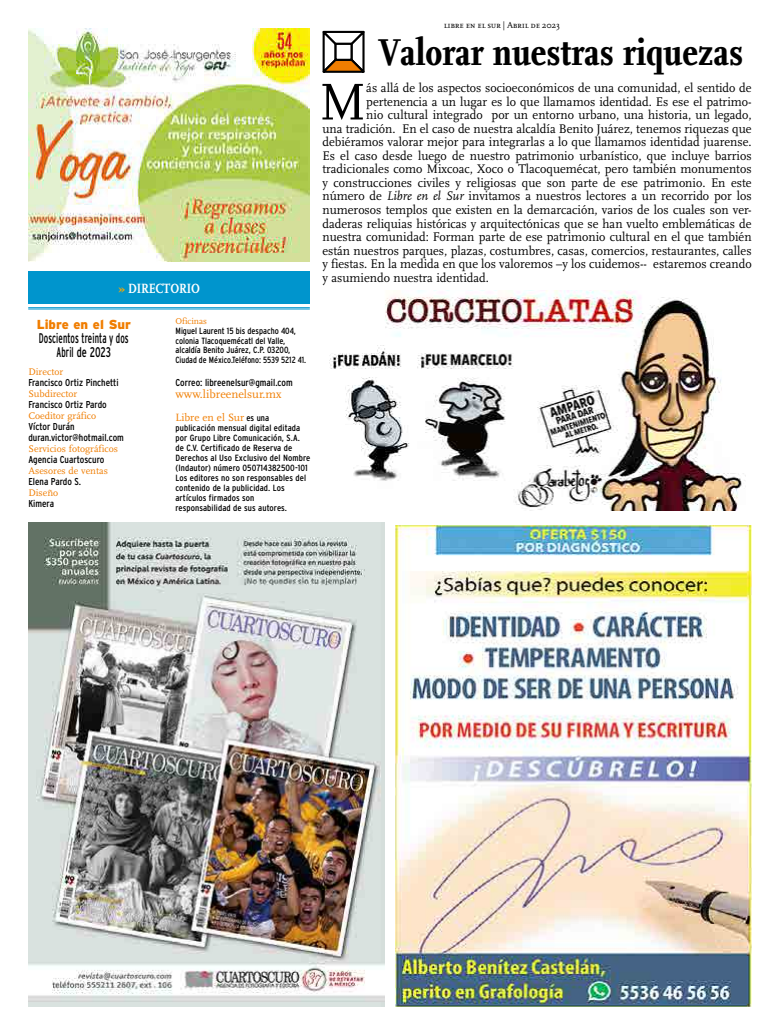
<style>
.page{position:relative;width:780px;height:1035px;background:#fff}
.page>*{position:absolute;margin:0;border:0;box-sizing:border-box;transform-origin:0 0}
.t1{font:53.9px "Scala";color:#000;scale:.96 1}
.t2{font:39px "Scala Bold Con";color:#000;scale:1.05 1}
.t3{font:condensed 14px/14px "Interstate";letter-spacing:.01em;color:#000;text-align:center;scale:.7 1}
.t4{font:700 14px "Scala";letter-spacing:-.01em;color:#fff;scale:.85 1}
.t5{font:13px "Scala";color:#000;scale:.96 1}
.t6{font:900 13px "Interstate";color:#f07d00}
.t7{font:12px "Scala";color:#f07d00}
.t8{font:11px "Scala";color:#f07d00}
.t9{font:condensed 10px/11px "Interstate";color:#000}
.t10{font:10px "Scala";color:#f07d00}
.t11{font:condensed 9px/10px "Interstate";letter-spacing:.01em;color:#000;scale:1.04 1}
.t12{font:condensed 9px/9.6px "Interstate";letter-spacing:.01em;color:#000}
.t13{font:9px "Scala Caps";letter-spacing:-.03em;color:#000}
.t14{font:9px "Scala";color:#f07d00}
.s1{color:#f7a600}
.s2{font-family:"Interstate";font-stretch:condensed;font-size:9px;color:#000}
.s3{font-style:italic}
</style>
<div class="page">
<div style="left:28px;top:271px;width:282px;height:33px;background:#0095cd"></div>
<hr style="left:28px;top:307px;width:282px;height:1px;background:#0095cd">
<hr style="left:28px;top:309px;width:282px;height:1px;background:#0095cd">
<img style="left:28px;top:28px;width:282px;height:233px">
<svg style="left:322px;top:31px;width:42px;height:42px"></svg>
<div style="left:334px;top:43px;width:18px;height:18px;background:#fff;border:2px solid #000"></div>
<img style="left:329px;top:290px;width:417px;height:220px">
<img style="left:28px;top:523px;width:356px;height:483px">
<img style="left:396px;top:525px;width:355px;height:481px">
<p class="t4" style="left:119px;top:283px;width:97px"><span class="s1">»</span> DIRECTORIO</p>
<p class="t6" style="left:37px;top:316px;width:96px">Li bre en el Sur</p>
<p class="t3" style="left:39px;top:332px;width:130px">Doscientos treinta y dos<br>Abril de 2023</p>
<p class="t10" style="left:28px;top:368px;width:36px">Director</p>
<p class="t9" style="left:28px;top:378px;width:92px">Fran cis co Or tiz Pin chet ti</p>
<p class="t10" style="left:28px;top:390px;width:50px">Subdirector</p>
<p class="t9" style="left:28px;top:400px;width:80px">Francisco Ortiz Pardo</p>
<p class="t10" style="left:28px;top:412px;width:69px">Coeditor gráfico</p>
<p class="t9" style="left:28px;top:422px;width:97px">Víctor Durán duran.victor@hotmail.com</p>
<p class="t10" style="left:28px;top:445px;width:91px">Servicios fotográficos</p>
<p class="t9" style="left:28px;top:455px;width:77px">Agencia Cuartoscuro</p>
<p class="t10" style="left:28px;top:467px;width:81px">Asesores de ventas</p>
<p class="t9" style="left:28px;top:477px;width:54px">Ele na Par do S.</p>
<p class="t10" style="left:28px;top:489px;width:31px">Diseño</p>
<p class="t9" style="left:28px;top:499px;width:27px">Kimera</p>
<p class="t14" style="left:175px;top:318px;width:33px">Oficinas</p>
<p class="t12" style="left:175px;top:327px;width:132px">Miguel Laurent 15 bis despacho 404, colonia Tlacoquemécatl del Valle, alcaldía Benito Juárez, C.P. 03200, Ciudad de México.Teléfono: 5539 5212 41.</p>
<p class="t9" style="left:175px;top:378px;width:119px">Correo: libreenelsur@gmail.com</p>
<p class="t7" style="left:175px;top:389px;width:107px">www.libreenelsur.mx</p>
<p class="t8" style="left:175px;top:413px;width:95px">Libre en el Sur <span class="s2">es una</span></p>
<p class="t11" style="left:175px;top:423px;width:131px">publicación mensual digital editada por Grupo Libre Comunicación, S.A. de C.V. Certificado de Reserva de Derechos al Uso Exclusivo del Nombre (Indautor) número 050714382500-101<br>Los editores no son responsables del contenido de la publicidad. Los artículos firmados son responsabilidad de sus autores.</p>
<p class="t13" style="left:444px;top:22px;width:118px">libre en el sur | Abril de 2023</p>
<h2 class="t2" style="left:379px;top:36px;width:349px">Valorar nuestras riquezas</h2>
<h1 class="t1" style="left:319px;top:80px;width:50px">M</h1>
<p class="t5" style="left:366px;top:83px;width:403px">ás allá de los aspectos socioeconómicos de una comunidad, el sentido de</p>
<p class="t5" style="left:366px;top:96px;width:403px">pertenencia a un lugar es lo que llamamos identidad. Es ese el patrimo-</p>
<p class="t5" style="left:366px;top:110px;width:403px">nio cultural integrado por un entorno urbano, una historia, un legado,</p>
<p class="t5" style="left:322px;top:123px;width:448px">una tradición. En el caso de nuestra alcaldía Benito Juárez, tenemos riquezas que</p>
<p class="t5" style="left:322px;top:137px;width:448px">debiéramos valorar mejor para integrarlas a lo que llamamos identidad juarense.</p>
<p class="t5" style="left:322px;top:150px;width:448px">Es el caso desde luego de nuestro patrimonio urbanístico, que incluye barrios</p>
<p class="t5" style="left:322px;top:164px;width:448px">tradicionales como Mixcoac, Xoco o Tlacoquemécat, pero también monumentos</p>
<p class="t5" style="left:322px;top:177px;width:448px">y construcciones civiles y religiosas que son parte de ese patrimonio. En este</p>
<p class="t5" style="left:322px;top:191px;width:448px">número de <span class="s3">Libre en el Sur</span> invitamos a nuestros lectores a un recorrido por los</p>
<p class="t5" style="left:322px;top:204px;width:448px">numerosos templos que existen en la demarcación, varios de los cuales son ver-</p>
<p class="t5" style="left:322px;top:218px;width:448px">daderas reliquias históricas y arquitectónicas que se han vuelto emblemáticas de</p>
<p class="t5" style="left:322px;top:231px;width:448px">nuestra comunidad: Forman parte de ese patrimonio cultural en el que también</p>
<p class="t5" style="left:322px;top:245px;width:448px">están nuestros parques, plazas, costumbres, casas, comercios, restaurantes, calles</p>
<p class="t5" style="left:322px;top:258px;width:448px">y fiestas. En la medida en que los valoremos –y los cuidemos-- estaremos creando</p>
<p class="t5" style="left:322px;top:272px;width:175px">y asumiendo nuestra identidad.</p>
</div>
